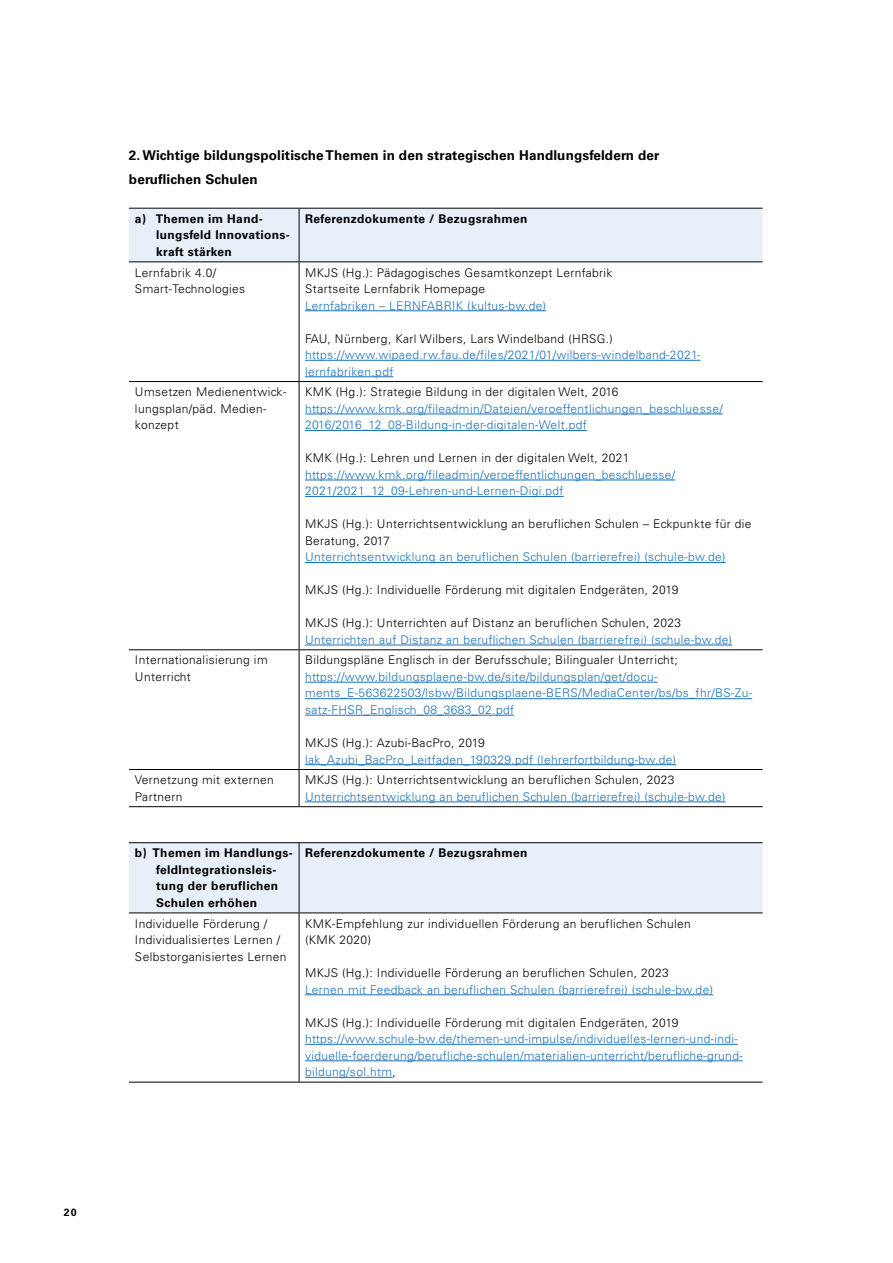
<style>
.page{position:relative;width:893px;height:1263px;background:#fff}
.page>*{position:absolute;margin:0;border:0;box-sizing:border-box;transform-origin:0 0}
.H-Tags_H3_Subhead_innen_Univers_Bold{font:700 13.5px/24px "Univers LT Std";letter-spacing:.01em;color:#000}
.Tabellen_Zelle_tabelle_light{font:300 12px/16.5px "Univers LT Std";letter-spacing:.03em;color:#1a70b8}
.Tabellen_Zelle_tabelle_light-2{font:300 12px/16.5px "Univers LT Std";letter-spacing:.03em;color:#000}
.Tabellen_Kopf_tabelle_bold{font:700 12px/16.5px "Univers LT Std";letter-spacing:.03em;color:#000}
.t1{font:700 10.5px "Univers LT Std";color:#000}
.s1{color:#000}
</style>
<div class="page">
<div style="left:129px;top:843px;width:634px;height:69px;background:#e7f0f8"></div>
<svg style="left:129px;top:913px;width:634px;height:169px"></svg>
<hr style="left:129px;top:842px;width:170px;height:1px;background:#000">
<hr style="left:299px;top:842px;width:464px;height:1px;background:#000">
<hr style="left:299px;top:843px;width:1px;height:69px;background:#000">
<hr style="left:129px;top:912px;width:170px;height:1px;background:#000">
<hr style="left:299px;top:912px;width:464px;height:1px;background:#000">
<hr style="left:299px;top:913px;width:1px;height:169px;background:#000">
<hr style="left:129px;top:1082px;width:170px;height:1px;background:#000">
<hr style="left:299px;top:1082px;width:464px;height:1px;background:#000">
<hr style="left:305px;top:994px;width:408px;height:1px;background:#1a70b8">
<hr style="left:305px;top:1044px;width:433px;height:1px;background:#1a70b8">
<hr style="left:305px;top:1060px;width:438px;height:1px;background:#1a70b8">
<hr style="left:305px;top:1077px;width:87px;height:1px;background:#1a70b8">
<div style="left:129px;top:209px;width:634px;height:52px;background:#e7f0f8"></div>
<svg style="left:129px;top:262px;width:634px;height:544px"></svg>
<hr style="left:129px;top:208px;width:170px;height:1px;background:#000">
<hr style="left:299px;top:208px;width:464px;height:1px;background:#000">
<hr style="left:299px;top:209px;width:1px;height:52px;background:#000">
<hr style="left:129px;top:261px;width:170px;height:1px;background:#000">
<hr style="left:299px;top:261px;width:464px;height:1px;background:#000">
<hr style="left:299px;top:262px;width:1px;height:119px;background:#000">
<hr style="left:129px;top:381px;width:170px;height:1px;background:#000">
<hr style="left:299px;top:381px;width:464px;height:1px;background:#000">
<hr style="left:299px;top:382px;width:1px;height:267px;background:#000">
<hr style="left:129px;top:649px;width:170px;height:1px;background:#000">
<hr style="left:299px;top:649px;width:464px;height:1px;background:#000">
<hr style="left:299px;top:650px;width:1px;height:119px;background:#000">
<hr style="left:129px;top:769px;width:170px;height:1px;background:#000">
<hr style="left:299px;top:769px;width:464px;height:1px;background:#000">
<hr style="left:299px;top:770px;width:1px;height:36px;background:#000">
<hr style="left:129px;top:806px;width:170px;height:1px;background:#000">
<hr style="left:299px;top:806px;width:464px;height:1px;background:#000">
<hr style="left:305px;top:310px;width:241px;height:1px;background:#1a70b8">
<hr style="left:305px;top:360px;width:395px;height:1px;background:#1a70b8">
<hr style="left:305px;top:376px;width:88px;height:1px;background:#1a70b8">
<hr style="left:305px;top:414px;width:418px;height:1px;background:#1a70b8">
<hr style="left:305px;top:430px;width:282px;height:1px;background:#1a70b8">
<hr style="left:305px;top:480px;width:370px;height:1px;background:#1a70b8">
<hr style="left:305px;top:496px;width:259px;height:1px;background:#1a70b8">
<hr style="left:305px;top:562px;width:421px;height:1px;background:#1a70b8">
<hr style="left:305px;top:645px;width:427px;height:1px;background:#1a70b8">
<hr style="left:305px;top:682px;width:352px;height:1px;background:#1a70b8">
<hr style="left:305px;top:698px;width:447px;height:1px;background:#1a70b8">
<hr style="left:305px;top:715px;width:209px;height:1px;background:#1a70b8">
<hr style="left:305px;top:764px;width:371px;height:1px;background:#1a70b8">
<hr style="left:305px;top:801px;width:421px;height:1px;background:#1a70b8">
<p class="t1" style="left:64px;top:1206px;width:14px">20</p>
<h3 class="H-Tags_H3_Subhead_innen_Univers_Bold" style="left:129px;top:143px;width:532px">2. Wichtige bildungspolitische Themen in den strategischen Handlungsfeldern der beruflichen Schulen</h3>
<p class="Tabellen_Kopf_tabelle_bold" style="left:156px;top:210px;width:135px;text-indent:-21px">a) Themen im Hand&shy;lungsfeld Innovations&shy;kraft stärken</p>
<p class="Tabellen_Kopf_tabelle_bold" style="left:305px;top:210px;width:224px">Referenzdokumente / Bezugsrahmen</p>
<p class="Tabellen_Zelle_tabelle_light-2" style="left:135px;top:264px;width:112px">Lernfabrik 4.0/<br>Smart-Technologies</p>
<p class="Tabellen_Zelle_tabelle_light-2" style="left:305px;top:264px;width:309px">MKJS (Hg.): Pädagogisches Gesamtkonzept Lernfabrik</p>
<p class="Tabellen_Zelle_tabelle_light-2" style="left:305px;top:281px;width:182px">Startseite Lernfabrik Homepage</p>
<p class="Tabellen_Zelle_tabelle_light" style="left:305px;top:297px;width:243px">Lernfabriken – LERNFABRIK (kultus-bw.de)</p>
<p class="Tabellen_Zelle_tabelle_light-2" style="left:305px;top:330px;width:309px">FAU, Nürnberg, Karl Wilbers, Lars Windelband (HRSG.)</p>
<p class="Tabellen_Zelle_tabelle_light" style="left:305px;top:347px;width:397px">https://www.wipaed.rw.fau.de/files/2021/01/wilbers-windelband-2021- lernfabriken.pdf</p>
<p class="Tabellen_Zelle_tabelle_light-2" style="left:135px;top:384px;width:153px">Umsetzen Medienentwick&shy;lungsplan/päd. Medien&shy;konzept</p>
<p class="Tabellen_Zelle_tabelle_light-2" style="left:305px;top:384px;width:315px">KMK (Hg.): Strategie Bildung in der digitalen Welt, 2016</p>
<p class="Tabellen_Zelle_tabelle_light" style="left:305px;top:400px;width:419px">https://www.kmk.org/fileadmin/Dateien/veroeffentlichungen_beschluesse/<br>2016/2016_12_08-Bildung-in-der-digitalen-Welt.pdf</p>
<p class="Tabellen_Zelle_tabelle_light-2" style="left:305px;top:450px;width:326px">KMK (Hg.): Lehren und Lernen in der digitalen Welt, 2021</p>
<p class="Tabellen_Zelle_tabelle_light" style="left:305px;top:466px;width:372px">https://www.kmk.org/fileadmin/veroeffentlichungen_beschluesse/<br>2021/2021_12_09-Lehren-und-Lernen-Digi.pdf</p>
<p class="Tabellen_Zelle_tabelle_light-2" style="left:305px;top:516px;width:448px">MKJS (Hg.): Unterrichtsentwicklung an beruflichen Schulen – Eckpunkte für die<br>Beratung, 2017</p>
<p class="Tabellen_Zelle_tabelle_light" style="left:305px;top:549px;width:422px">Unterrichtsentwicklung an beruflichen Schulen (barrierefrei) (schule-bw.de)</p>
<p class="Tabellen_Zelle_tabelle_light-2" style="left:305px;top:582px;width:375px">MKJS (Hg.): Individuelle Förderung mit digitalen Endgeräten, 2019</p>
<p class="Tabellen_Zelle_tabelle_light-2" style="left:305px;top:615px;width:378px">MKJS (Hg.): Unterrichten auf Distanz an beruflichen Schulen, 2023</p>
<p class="Tabellen_Zelle_tabelle_light" style="left:305px;top:631px;width:429px">Unterrichten auf Distanz an beruflichen Schulen (barrierefrei) (schule-bw.de)</p>
<p class="Tabellen_Zelle_tabelle_light-2" style="left:135px;top:652px;width:134px">Internationalisierung im<br>Unterricht</p>
<p class="Tabellen_Zelle_tabelle_light-2" style="left:305px;top:652px;width:374px">Bildungspläne Englisch in der Berufsschule; Bilingualer Unterricht;</p>
<p class="Tabellen_Zelle_tabelle_light" style="left:305px;top:668px;width:449px">https://www.bildungsplaene-bw.de/site/bildungsplan/get/docu&shy;ments_E-563622503/lsbw/Bildungsplaene-BERS/MediaCenter/bs/bs_fhr/BS-Zu&shy;satz-FHSR_Englisch_08_3683_02.pdf</p>
<p class="Tabellen_Zelle_tabelle_light-2" style="left:305px;top:734px;width:181px">MKJS (Hg.): Azubi-BacPro, 2019</p>
<p class="Tabellen_Zelle_tabelle_light" style="left:305px;top:751px;width:373px">lak_Azubi_BacPro_Leitfaden_190329.pdf (lehrerfortbildung-bw.de)</p>
<p class="Tabellen_Zelle_tabelle_light-2" style="left:135px;top:772px;width:140px">Vernetzung mit externen<br>Partnern</p>
<p class="Tabellen_Zelle_tabelle_light-2" style="left:305px;top:772px;width:371px">MKJS (Hg.): Unterrichtsentwicklung an beruflichen Schulen, 2023</p>
<p class="Tabellen_Zelle_tabelle_light" style="left:305px;top:788px;width:422px">Unterrichtsentwicklung an beruflichen Schulen (barrierefrei) (schule-bw.de)</p>
<p class="Tabellen_Kopf_tabelle_bold" style="left:156px;top:845px;width:138px;text-indent:-21px">b) Themen im Handlungs&shy;feldIntegrationsleis&shy;tung der beruflichen<br>Schulen erhöhen</p>
<p class="Tabellen_Kopf_tabelle_bold" style="left:305px;top:845px;width:224px">Referenzdokumente / Bezugsrahmen</p>
<p class="Tabellen_Zelle_tabelle_light-2" style="left:135px;top:915px;width:153px">Individuelle Förderung /<br>Individualisiertes Lernen /<br>Selbstorganisiertes Lernen</p>
<p class="Tabellen_Zelle_tabelle_light-2" style="left:305px;top:915px;width:387px">KMK-Empfehlung zur individuellen Förderung an beruflichen Schulen (KMK 2020)</p>
<p class="Tabellen_Zelle_tabelle_light-2" style="left:305px;top:965px;width:365px">MKJS (Hg.): Individuelle Förderung an beruflichen Schulen, 2023</p>
<p class="Tabellen_Zelle_tabelle_light" style="left:305px;top:981px;width:409px">Lernen mit Feedback an beruflichen Schulen (barrierefrei) (schule-bw.de)</p>
<p class="Tabellen_Zelle_tabelle_light-2" style="left:305px;top:1014px;width:375px">MKJS (Hg.): Individuelle Förderung mit digitalen Endgeräten, 2019</p>
<p class="Tabellen_Zelle_tabelle_light" style="left:305px;top:1031px;width:439px">https://www.schule-bw.de/themen-und-impulse/individuelles-lernen-und-indi&shy;viduelle-foerderung/berufliche-schulen/materialien-unterricht/berufliche-grund&shy;bildung/sol.htm<span class="s1">,</span></p>
</div>
